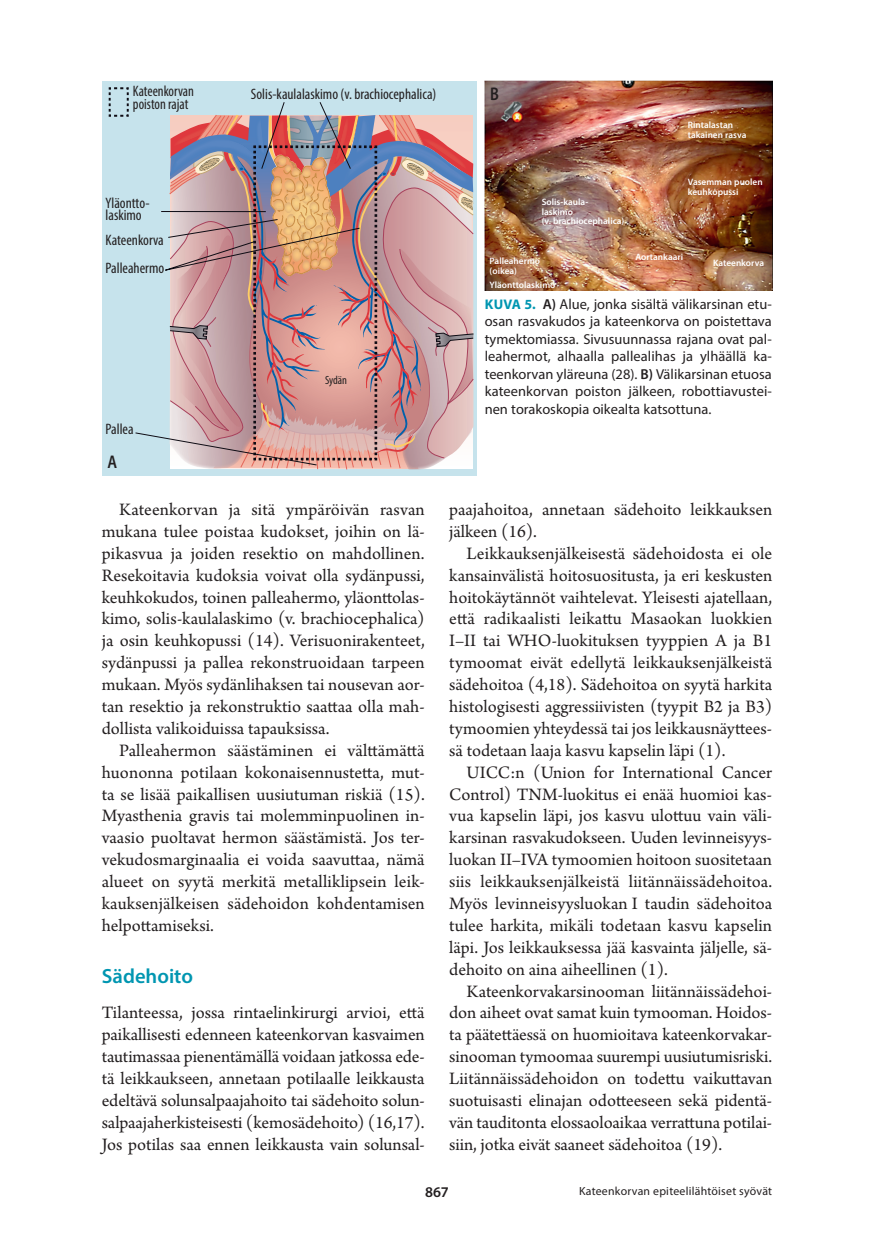
<style>
.page{position:relative;width:874px;height:1241px;background:#fff}
.page>*{position:absolute;margin:0;border:0;box-sizing:border-box;transform-origin:0 0}
.v1{font:600 20.65px "Myriad Pro";color:#0096b1}
.l_ei_sis{font:18.38px/21.9px "Arno Pro";color:#231f20;text-align:justify}
.kt{font:600 18.38px "Myriad Pro";color:#231f20;scale:.83 1}
.t1{font:condensed 15.22px/11.9px "Myriad Pro";color:#231f20}
.t2{font:condensed 15.22px/12.4px "Myriad Pro";color:#231f20;scale:.95 1}
.t3{font:600 14.88px "Myriad Pro";color:#231f20}
.kt-2{font:14.35px/17.5px "Myriad Pro";color:#231f20;text-align:justify}
.Ala{font:11.9px "Myriad Pro";letter-spacing:.02em;color:#231f20}
.t4{font:condensed 11.9px "Myriad Pro";letter-spacing:-.005em;color:#231f20}
.t{font:600 9.28px/9.8px "Myriad Pro";color:#fff}
.s1{font-weight:700;font-size:14px;color:#0096b1}
.s2{font-weight:600}
</style>
<div class="page">
<div style="left:102px;top:81px;width:374px;height:394px;background:#c6e3ec"></div>
<svg style="left:108px;top:87px;width:366px;height:383px"></svg>
<img style="left:484px;top:81px;width:287px;height:210px">
<p class="t2" style="left:133px;top:85px;width:66px">Kateenkorvan poiston rajat</p>
<p class="t1" style="left:105px;top:197px;width:45px">Yläontto&shy;laskimo</p>
<p class="t1" style="left:105px;top:225px;width:60px;line-height:28.3px">Kateenkorva<br>Palleahermo</p>
<p class="t1" style="left:105px;top:423px;width:30px">Pallea</p>
<p class="kt" style="left:107px;top:450px;width:13px">A</p>
<p class="t1" style="left:251px;top:88px;width:187px">Solis-kaulalaskimo (v. brachiocephalica)</p>
<p class="t4" style="left:325px;top:373px;width:24px">Sydän</p>
<p class="kt" style="left:490px;top:82px;width:12px">B</p>
<p class="t" style="left:687px;top:119px;width:60px">Rintalastan takainen rasva</p>
<p class="t" style="left:541px;top:196px;width:84px">Solis-kaula-<br>laskimo<br>(v. brachiocephalica)</p>
<p class="t" style="left:489px;top:255px;width:52px">Palleahermo (oikea)</p>
<p class="t" style="left:489px;top:279px;width:67px">Yläonttolaskimo</p>
<p class="t" style="left:687px;top:177px;width:76px">Vasemman puolen keuhkopussi</p>
<p class="t" style="left:635px;top:251px;width:49px">Aortankaari</p>
<p class="t" style="left:712px;top:257px;width:52px">Kateenkorva</p>
<p class="kt-2" style="left:484px;top:295px;width:288px"><span class="s1">KUVA 5.</span> <span class="s2">A)</span> Alue, jonka sisältä välikarsinan etu&shy;osan rasvakudos ja kateenkorva on poistettava tymektomiassa. Sivusuunnassa rajana ovat pal&shy;leahermot, alhaalla pallealihas ja ylhäällä ka&shy;teenkorvan yläreuna (28). <span class="s2">B)</span> Välikarsinan etuosa kateenkorvan poiston jälkeen, robottiavustei&shy;nen torakoskopia oikealta katsottuna.</p>
<p class="l_ei_sis" style="left:102px;top:499px;width:324px;text-indent:17px">Kateenkorvan ja sitä ympäröivän rasvan mukana tulee poistaa kudokset, joihin on lä&shy;pikasvua ja joiden resektio on mahdollinen.<br>Resekoitavia kudoksia voivat olla sydänpussi, keuhkokudos, toinen palleahermo, yläonttolas&shy;kimo, solis-kaulalaskimo (v. brachiocephalica) ja osin keuhkopussi (14). Verisuonirakenteet, sydänpussi ja pallea rekonstruoidaan tarpeen mukaan. Myös sydänlihaksen tai nousevan aor&shy;tan resektio ja rekonstruktio saattaa olla mah&shy;dollista valikoiduissa tapauksissa.</p>
<p class="l_ei_sis" style="left:102px;top:740px;width:324px;text-indent:17px">Palleahermon säästäminen ei välttämättä huononna potilaan kokonaisennustetta, mut&shy;ta se lisää paikallisen uusiutuman riskiä (15).<br>Myasthenia gravis tai molemminpuolinen in&shy;vaasio puoltavat hermon säästämistä. Jos ter&shy;vekudosmarginaalia ei voida saavuttaa, nämä alueet on syytä merkitä metalliklipsein leik&shy;kauksenjälkeisen sädehoidon kohdentamisen helpottamiseksi.</p>
<p class="v1" style="left:102px;top:963px;width:93px">Sädehoito</p>
<p class="l_ei_sis" style="left:102px;top:1002px;width:324px">Tilanteessa, jossa rintaelinkirurgi arvioi, että paikallisesti edenneen kateenkorvan kasvaimen tautimassaa pienentämällä voidaan jatkossa ede&shy;tä leikkaukseen, annetaan potilaalle leikkausta edeltävä solunsalpaajahoito tai sädehoito solun&shy;salpaajaherkisteisesti (kemosädehoito) (16,17).<br>Jos potilas saa ennen leikkausta vain solunsal-</p>
<p class="l_ei_sis" style="left:449px;top:499px;width:324px">paajahoitoa, annetaan sädehoito leikkauksen jälkeen (16).</p>
<p class="l_ei_sis" style="left:449px;top:543px;width:324px;text-indent:17px">Leikkauksenjälkeisestä sädehoidosta ei ole kansainvälistä hoitosuositusta, ja eri keskusten hoitokäytännöt vaihtelevat. Yleisesti ajatellaan, että radikaalisti leikattu Masaokan luokkien I–II tai WHO-luokituksen tyyppien A ja B1 tymoomat eivät edellytä leikkauksenjälkeistä sädehoitoa (4,18). Sädehoitoa on syytä harkita histologisesti aggressiivisten (tyypit B2 ja B3) tymoomien yhteydessä tai jos leikkausnäyttees&shy;sä todetaan laaja kasvu kapselin läpi (1).</p>
<p class="l_ei_sis" style="left:449px;top:762px;width:324px;text-indent:17px">UICC:n (Union for International Cancer Control) TNM-luokitus ei enää huomioi kas&shy;vua kapselin läpi, jos kasvu ulottuu vain väli&shy;karsinan rasvakudokseen. Uuden levinneisyys&shy;luokan II–IVA tymoomien hoitoon suositetaan siis leikkauksenjälkeistä liitännäissädehoitoa.<br>Myös levinneisyysluokan I taudin sädehoitoa tulee harkita, mikäli todetaan kasvu kapselin läpi. Jos leikkauksessa jää kasvainta jäljelle, sä&shy;dehoito on aina aiheellinen (1).</p>
<p class="l_ei_sis" style="left:449px;top:980px;width:324px;text-indent:17px">Kateenkorvakarsinooman liitännäissädehoi&shy;don aiheet ovat samat kuin tymooman. Hoidos&shy;ta päätettäessä on huomioitava kateenkorvakar&shy;sinooman tymoomaa suurempi uusiutumisriski.<br>Liitännäissädehoidon on todettu vaikuttavan suotuisasti elinajan odotteeseen sekä pidentä&shy;vän tauditonta elossaoloaikaa verrattuna potilai&shy;siin, jotka eivät saaneet sädehoitoa (19).</p>
<p class="Ala" style="left:578px;top:1183px;width:194px">Kateenkorvan epiteelilähtöiset syövät</p>
<p class="t3" style="left:425px;top:1182px;width:25px">867</p>
</div>
